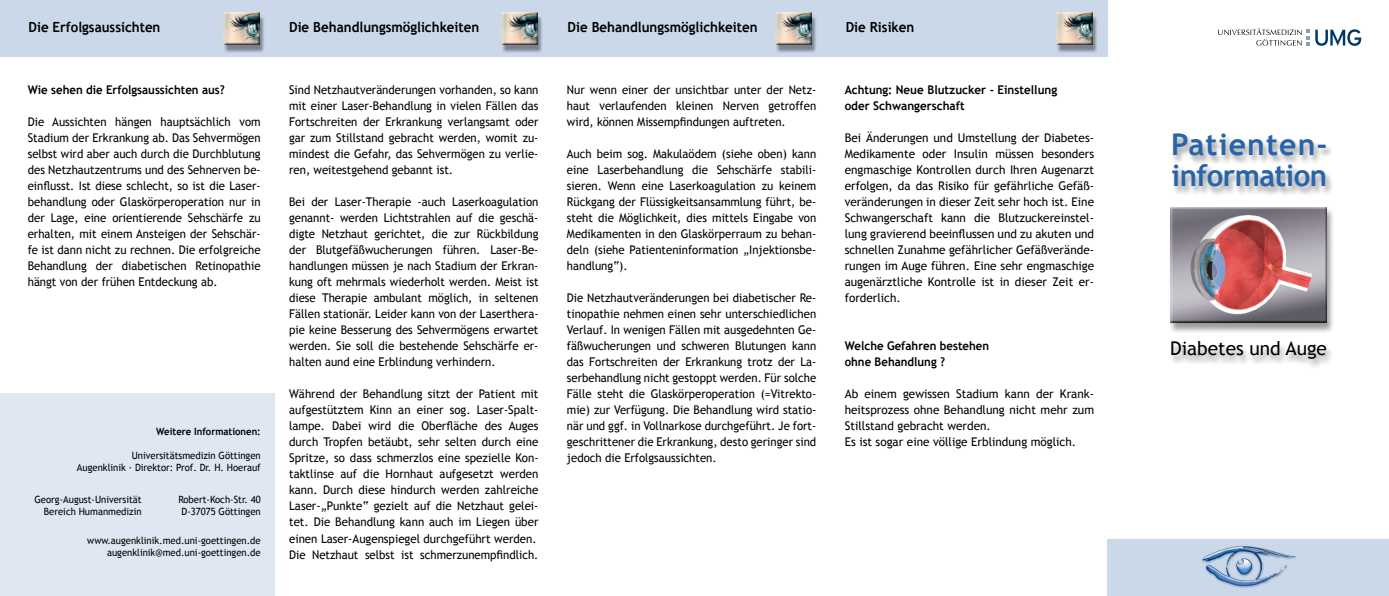
<style>
.page{position:relative;width:1389px;height:596px;background:#fff}
.page>*{position:absolute;margin:0;border:0;box-sizing:border-box;transform-origin:0 0}
.t1{font:700 30px/31px "Trebuchet MS";letter-spacing:-.02em;color:#2964a9}
.t2{font:19px "Trebuchet MS";color:#000}
.t3{font:700 14px "Trebuchet MS";color:#000;scale:.95 1}
.t4{font:12px/16px "Trebuchet MS";color:#000;text-align:justify;scale:.95 1}
.t5{font:12px/16px "Trebuchet MS";color:#000;text-align:justify}
.t6{font:12px/16px "Trebuchet MS";color:#000;scale:.96 1}
.t7{font:700 12px/16px "Trebuchet MS";color:#000;scale:.95 1}
.t8{font:10px/12px "Trebuchet MS";color:#000;text-align:right;scale:.95 1}
.t9{font:700 10px "Trebuchet MS";color:#000;scale:.95 1}
</style>
<div class="page">
<div style="left:0;top:393px;width:275px;height:202px;background:#dfe7f2"></div>
<div style="left:0;top:0;width:1107px;height:57px;background:#cad8e9"></div>
<div style="left:1168px;top:207px;width:172px;height:130px;background:#000;opacity:.4"></div>
<div style="left:1171px;top:207px;width:156px;height:116px;background:#000;opacity:.75"></div>
<svg style="left:1218px;top:28px;width:143px;height:18px"></svg>
<div style="left:1170px;top:133px;width:219px;height:98px;background:#000;opacity:.4"></div>
<div style="left:1169px;top:341px;width:220px;height:84px;background:#000;opacity:.4"></div>
<div style="left:501px;top:15px;width:47px;height:42px;background:#000;opacity:.4"></div>
<div style="left:502px;top:12px;width:36px;height:34px;background:#000;opacity:.75"></div>
<div style="left:776px;top:15px;width:46px;height:42px;background:#000;opacity:.4"></div>
<div style="left:776px;top:12px;width:36px;height:34px;background:#000;opacity:.75"></div>
<div style="left:1057px;top:15px;width:46px;height:42px;background:#000;opacity:.4"></div>
<div style="left:1057px;top:12px;width:36px;height:34px;background:#000;opacity:.75"></div>
<div style="left:1107px;top:539px;width:282px;height:56px;background:#cad8e9"></div>
<img style="left:1202px;top:546px;width:95px;height:42px">
<div style="left:224px;top:15px;width:46px;height:42px;background:#000;opacity:.4"></div>
<div style="left:224px;top:12px;width:36px;height:34px;background:#000;opacity:.75"></div>
<p class="t3" style="left:28px;top:18px;width:140px">Die Erfolgsaussichten</p>
<p class="t3" style="left:567px;top:18px;width:202px">Die Behandlungsmöglichkeiten</p>
<p class="t3" style="left:846px;top:18px;width:74px">Die Risiken</p>
<p class="t3" style="left:289px;top:18px;width:202px">Die Behandlungsmöglichkeiten</p>
<p class="t7" style="left:28px;top:82px;width:209px">Wie sehen die Erfolgsaussichten aus?</p>
<p class="t4" style="left:28px;top:114px;width:247px">Die Aussichten hängen hauptsächlich vom Stadium der Erkrankung ab. Das Sehvermögen selbst wird aber auch durch die Durchblutung des Netzhautzentrums und des Sehnerven be&shy;einflusst. Ist diese schlecht, so ist die Laser&shy;behandlung oder Glaskörperoperation nur in der Lage, eine orientierende Sehschärfe zu erhalten, mit einem Ansteigen der Sehschär&shy;fe ist dann nicht zu rechnen. Die erfolgreiche Behandlung der diabetischen Retinopathie hängt von der frühen Entdeckung ab.</p>
<p class="t9" style="left:156px;top:424px;width:112px">Weitere Informationen:</p>
<p class="t8" style="left:77px;top:449px;width:195px">Universitätsmedizin Göttingen<br>Augenklinik · Direktor: Prof. Dr. H. Hoerauf</p>
<p class="t8" style="left:35px;top:493px;width:114px">Georg-August-Universität<br>Bereich Humanmedizin</p>
<p class="t8" style="left:178px;top:493px;width:88px;text-align:center">Robert-Koch-Str. 40<br>D-37075 Göttingen</p>
<p class="t8" style="left:87px;top:534px;width:184px">www.augenklinik.med.uni-goettingen.de augenklinik@med.uni-goettingen.de</p>
<p class="t4" style="left:289px;top:82px;width:264px">Sind Netzhautveränderungen vorhanden, so kann mit einer Laser-Behandlung in vielen Fällen das Fortschreiten der Erkrankung verlangsamt oder gar zum Stillstand gebracht werden, womit zu&shy;mindest die Gefahr, das Sehvermögen zu verlie&shy;ren, weitestgehend gebannt ist.</p>
<p class="t4" style="left:289px;top:194px;width:264px">Bei der Laser-Therapie -auch Laserkoagulation genannt- werden Lichtstrahlen auf die geschä&shy;digte Netzhaut gerichtet, die zur Rückbildung der Blutgefäßwucherungen führen. Laser-Be&shy;handlungen müssen je nach Stadium der Erkran&shy;kung oft mehrmals wiederholt werden. Meist ist diese Therapie ambulant möglich, in seltenen Fällen stationär. Leider kann von der Laserthera&shy;pie keine Besserung des Sehvermögens erwartet werden. Sie soll die bestehende Sehschärfe er&shy;halten aund eine Erblindung verhindern.</p>
<p class="t6" style="left:289px;top:386px;width:261px">Während der Behandlung sitzt der Patient mit aufgestütztem Kinn an einer sog. Laser-Spalt&shy;lampe. Dabei wird die Oberfläche des Auges durch Tropfen betäubt, sehr selten durch eine Spritze, so dass schmerzlos eine spezielle Kon&shy;taktlinse auf die Hornhaut aufgesetzt werden kann. Durch diese hindurch werden zahlreiche Laser-„Punkte“ gezielt auf die Netzhaut gelei&shy;tet. Die Behandlung kann auch im Liegen über einen Laser-Augenspiegel durchgeführt werden.<br>Die Netzhaut selbst ist schmerzunempfindlich.</p>
<p class="t4" style="left:567px;top:82px;width:264px">Nur wenn einer der unsichtbar unter der Netz&shy;haut verlaufenden kleinen Nerven getroffen wird, können Missempfindungen auftreten.</p>
<p class="t4" style="left:567px;top:146px;width:264px">Auch beim sog. Makulaödem (siehe oben) kann eine Laserbehandlung die Sehschärfe stabili&shy;sieren. Wenn eine Laserkoagulation zu keinem Rückgang der Flüssigkeitsansammlung führt, be&shy;steht die Möglichkeit, dies mittels Eingabe von Medikamenten in den Glaskörperraum zu behan&shy;deln (siehe Patienteninformation „Injektionsbe&shy;handlung“).</p>
<p class="t4" style="left:567px;top:290px;width:264px">Die Netzhautveränderungen bei diabetischer Re&shy;tinopathie nehmen einen sehr unterschiedlichen Verlauf. In wenigen Fällen mit ausgedehnten Ge&shy;fäßwucherungen und schweren Blutungen kann das Fortschreiten der Erkrankung trotz der La&shy;serbehandlung nicht gestoppt werden. Für solche Fälle steht die Glaskörperoperation (=Vitrekto&shy;mie) zur Verfügung. Die Behandlung wird statio&shy;när und ggf. in Vollnarkose durchgeführt. Je fort&shy;geschrittener die Erkrankung, desto geringer sind jedoch die Erfolgsaussichten.</p>
<p class="t7" style="left:845px;top:82px;width:225px">Achtung: Neue Blutzucker - Einstellung oder Schwangerschaft</p>
<p class="t5" style="left:845px;top:130px;width:251px">Bei Änderungen und Umstellung der Diabetes-Medikamente oder Insulin müssen besonders engmaschige Kontrollen durch Ihren Augenarzt erfolgen, da das Risiko für gefährliche Gefäß&shy;veränderungen in dieser Zeit sehr hoch ist. Eine Schwangerschaft kann die Blutzuckereinstel&shy;lung gravierend beeinflussen und zu akuten und schnellen Zunahme gefährlicher Gefäßverände&shy;rungen im Auge führen. Eine sehr engmaschige augenärztliche Kontrolle ist in dieser Zeit er&shy;forderlich.</p>
<p class="t7" style="left:845px;top:338px;width:154px">Welche Gefahren bestehen ohne Behandlung ?</p>
<p class="t5" style="left:845px;top:386px;width:251px;text-align:left">Ab einem gewissen Stadium kann der Krank&shy;heitsprozess ohne Behandlung nicht mehr zum Stillstand gebracht werden.<br>Es ist sogar eine völlige Erblindung möglich.</p>
<h1 class="t1" style="left:1171px;top:128px;width:158px">Patienten&shy;information</h1>
<h2 class="t2" style="left:1170px;top:337px;width:158px">Diabetes und Auge</h2>
</div>
